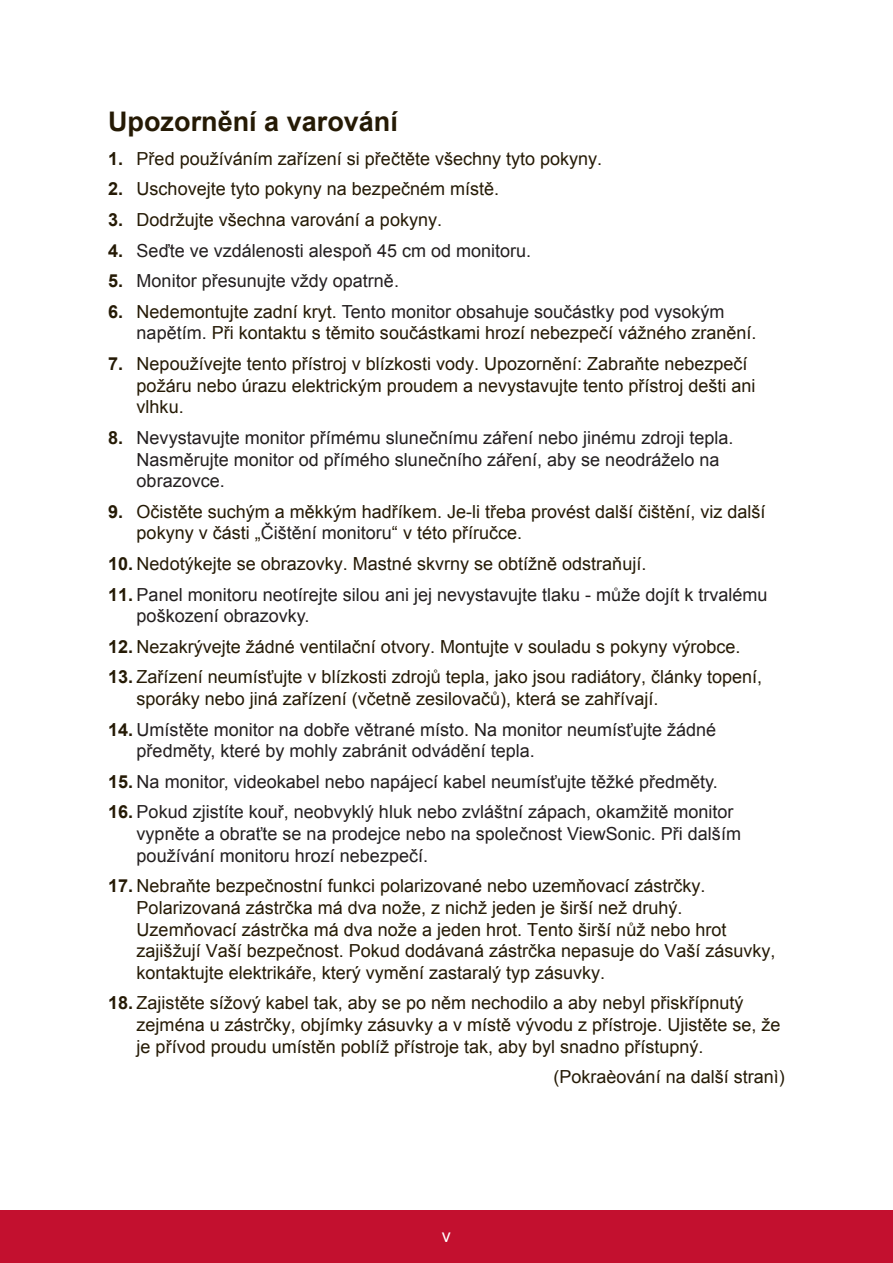
<style>
.page{position:relative;width:893px;height:1263px;background:#fff}
.page>*{position:absolute;margin:0;border:0;box-sizing:border-box;transform-origin:0 0}
.t1{font:700 27px "Arial";color:#251a05}
.t2{font:18px/21.6px "Arial";color:#251a05}
.t3{font:18px/21.6px "Arial";color:#231f20}
.t4{font:18px "Arial";color:#fff}
.s1{font-weight:700}
.s2{font-weight:700;color:#251a05}
.s3{color:#231f20}
</style>
<div class="page">
<div style="left:0;top:1210px;width:892px;height:53px;background:#c3102f"></div>
<h1 class="t1" style="left:108px;top:104px;width:291px">Upozornění a varování</h1>
<p class="t2" style="left:108px;top:148px;width:495px"><span class="s1">1.</span> Před používáním zařízení si přečtěte všechny tyto pokyny.</p>
<p class="t2" style="left:108px;top:178px;width:392px"><span class="s1">2.</span> Uschovejte tyto pokyny na bezpečném místě.</p>
<p class="t2" style="left:108px;top:209px;width:335px"><span class="s1">3.</span> Dodržujte všechna varování a pokyny.</p>
<p class="t3" style="left:108px;top:240px;width:424px"><span class="s2">4.</span> Seďte ve vzdálenosti alespoň 45 cm od monitoru.</p>
<p class="t3" style="left:108px;top:270px;width:292px"><span class="s2">5.</span> Monitor přesunujte vždy opatrně.</p>
<p class="t2" style="left:136px;top:301px;width:621px;text-indent:-28px"><span class="s1">6.</span> Nedemontujte zadní kryt. <span class="s3">Tento monitor obsahuje součástky pod vysokým napětím.</span> Při kontaktu s těmito součástkami hrozí nebezpečí vážného zranění.</p>
<p class="t2" style="left:136px;top:353px;width:620px;text-indent:-28px"><span class="s1">7.</span> Nepoužívejte tento přístroj v blízkosti vody. Upozornění: Zabraňte nebezpečí požáru nebo úrazu elektrickým proudem a nevystavujte tento přístroj dešti ani vlhku.</p>
<p class="t3" style="left:136px;top:427px;width:598px;text-indent:-28px"><span class="s2">8.</span> Nevystavujte monitor přímému slunečnímu záření nebo jinému zdroji tepla.<br>Nasměrujte monitor od přímého slunečního záření, aby se neodráželo na obrazovce.</p>
<p class="t2" style="left:136px;top:501px;width:630px;text-indent:-28px"><span class="s1">9.</span> Očistěte suchým a měkkým hadříkem. Je-li třeba provést další čištění, viz další pokyny v části „<span class="s3">Čištění monitoru</span>“ v této příručce.</p>
<p class="t2" style="left:108px;top:553px;width:539px"><span class="s1">10.</span> Nedotýkejte se obrazovky. Mastné skvrny se obtížně odstraňují.</p>
<p class="t3" style="left:136px;top:583px;width:632px;text-indent:-28px"><span class="s2">11.</span> Panel monitoru neotírejte silou ani jej nevystavujte tlaku - může dojít k trvalému poškození obrazovky.</p>
<p class="t2" style="left:108px;top:636px;width:633px"><span class="s1">12.</span> Nezakrývejte žádné ventilační otvory. Montujte v souladu s pokyny výrobce.</p>
<p class="t2" style="left:136px;top:666px;width:627px;text-indent:-28px"><span class="s1">13.</span> Zařízení neumísťujte v blízkosti zdrojů tepla, jako jsou radiátory, články topení, sporáky nebo jiná zařízení (včetně zesilovačů), která se zahřívají.</p>
<p class="t3" style="left:136px;top:718px;width:580px;text-indent:-28px"><span class="s2">14.</span> Umístěte monitor na dobře větrané místo. Na monitor neumísťujte žádné předměty, které by mohly zabránit odvádění tepla.</p>
<p class="t3" style="left:108px;top:771px;width:611px"><span class="s2">15.</span> Na monitor, videokabel nebo napájecí kabel neumísťujte těžké předměty.</p>
<p class="t3" style="left:136px;top:801px;width:605px;text-indent:-28px"><span class="s2">16.</span> Pokud zjistíte kouř, neobvyklý hluk nebo zvláštní zápach, okamžitě monitor vypněte a obraťte se na prodejce nebo na společnost ViewSonic. Při dalším používání monitoru hrozí nebezpečí.</p>
<p class="t2" style="left:136px;top:875px;width:640px;text-indent:-28px"><span class="s1">17.</span> Nebraňte bezpečnostní funkci polarizované nebo uzemňovací zástrčky.<br>Polarizovaná zástrčka má dva nože, z nichž jeden je širší než druhý.<br>Uzemňovací zástrčka má dva nože a jeden hrot. Tento širší nůž nebo hrot zajišžují Vaší bezpečnost. Pokud dodávaná zástrčka nepasuje do Vaší zásuvky, kontaktujte elektrikáře, který vymění zastaralý typ zásuvky.</p>
<p class="t2" style="left:136px;top:992px;width:645px;text-indent:-28px"><span class="s1">18.</span> Zajistěte sížový kabel tak, aby se po něm nechodilo a aby nebyl přiskřípnutý zejména u zástrčky, objímky zásuvky a v místě vývodu z přístroje. Ujistěte se, že je přívod proudu umístěn poblíž přístroje tak, aby byl snadno přístupný.</p>
<p class="t2" style="left:553px;top:1066px;width:233px">(Pokraèování na další stranì)</p>
<p class="t4" style="left:442px;top:1223px;width:10px">v</p>
</div>
